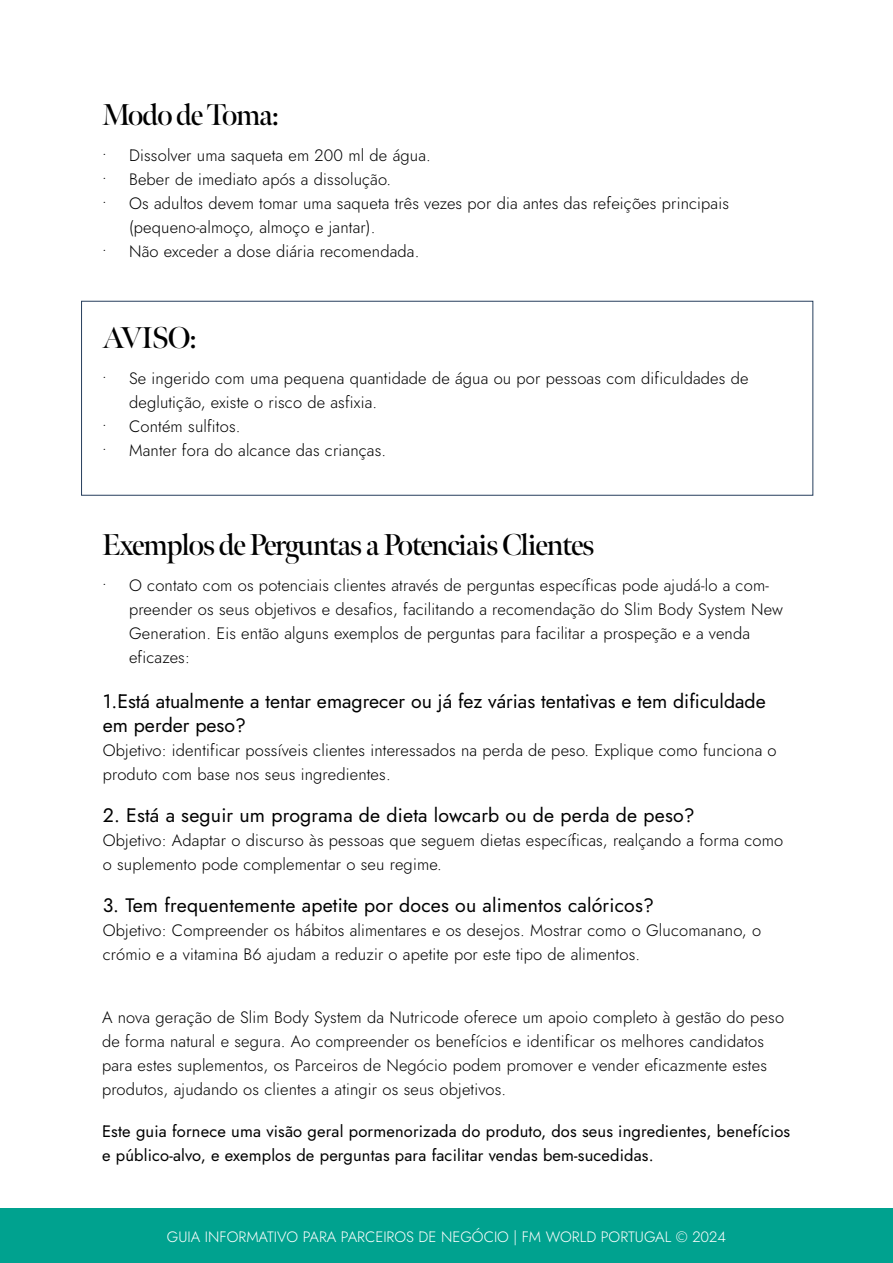
<style>
.page{position:relative;width:893px;height:1263px;background:#fff}
.page>*{position:absolute;margin:0;border:0;box-sizing:border-box;transform-origin:0 0}
.t1{font:600 30px "Meno Banner";letter-spacing:-.04em;color:#000}
.t2{font:19.5px/24px "Jost";letter-spacing:.01em;color:#000}
.t3{font:300 16.5px/24px "Jost";letter-spacing:.01em;color:#000}
.t4{font:16.5px/24px "Jost";letter-spacing:.01em;color:#000}
.t5{font:300 15px "Jost";color:#fff}
</style>
<div class="page">
<div style="left:81px;top:301px;width:732px;height:195px;border:1px solid #263e5c"></div>
<div style="left:0;top:1209px;width:893px;height:54px;background:#00a28f"></div>
<h1 class="t1" style="left:102px;top:96px;width:178px">Modo de Toma:</h1>
<p class="t3" style="left:102px;top:143px;width:330px">• Dissolver uma saqueta em 200 ml de água.</p>
<p class="t3" style="left:102px;top:167px;width:291px">• Beber de imediato após a dissolução.</p>
<p class="t3" style="left:129px;top:191px;width:601px;text-indent:-27px">• Os adultos devem tomar uma saqueta três vezes por dia antes das refeições principais (pequeno-almoço, almoço e jantar).</p>
<p class="t3" style="left:102px;top:239px;width:319px">• Não exceder a dose diária recomendada.</p>
<h1 class="t1" style="left:102px;top:319px;width:96px">AVISO:</h1>
<p class="t3" style="left:129px;top:366px;width:621px;text-indent:-27px">• Se ingerido com uma pequena quantidade de água ou por pessoas com dificuldades de deglutição, existe o risco de asfixia.</p>
<p class="t3" style="left:102px;top:414px;width:140px">• Contém sulfitos.</p>
<p class="t3" style="left:102px;top:438px;width:286px">• Manter fora do alcance das crianças.</p>
<h1 class="t1" style="left:102px;top:526px;width:494px">Exemplos de Perguntas a Potenciais Clientes</h1>
<p class="t3" style="left:129px;top:574px;width:655px;text-indent:-27px">• O contato com os potenciais clientes através de perguntas específicas pode ajudá-lo a com&shy;preender os seus objetivos e desafios, facilitando a recomendação do Slim Body System New Generation. Eis então alguns exemplos de perguntas para facilitar a prospeção e a venda eficazes:</p>
<p class="t2" style="left:103px;top:689px;width:664px">1.Está atualmente a tentar emagrecer ou já fez várias tentativas e tem dificuldade em perder peso?</p>
<p class="t3" style="left:103px;top:738px;width:675px">Objetivo: identificar possíveis clientes interessados na perda de peso. Explique como funciona o produto com base nos seus ingredientes.</p>
<p class="t2" style="left:103px;top:803px;width:593px">2. Está a seguir um programa de dieta lowcarb ou de perda de peso?</p>
<p class="t3" style="left:103px;top:828px;width:682px">Objetivo: Adaptar o discurso às pessoas que seguem dietas específicas, realçando a forma como o suplemento pode complementar o seu regime.</p>
<p class="t2" style="left:103px;top:893px;width:553px">3. Tem frequentemente apetite por doces ou alimentos calóricos?</p>
<p class="t3" style="left:103px;top:918px;width:660px">Objetivo: Compreender os hábitos alimentares e os desejos. Mostrar como o Glucomanano, o crómio e a vitamina B6 ajudam a reduzir o apetite por este tipo de alimentos.</p>
<p class="t3" style="left:102px;top:1005px;width:683px">A nova geração de Slim Body System da Nutricode oferece um apoio completo à gestão do peso de forma natural e segura. Ao compreender os benefícios e identificar os melhores candidatos para estes suplementos, os Parceiros de Negócio podem promover e vender eficazmente estes produtos, ajudando os clientes a atingir os seus objetivos.</p>
<p class="t4" style="left:102px;top:1119px;width:690px">Este guia fornece uma visão geral pormenorizada do produto, dos seus ingredientes, benefícios e público-alvo, e exemplos de perguntas para facilitar vendas bem-sucedidas.</p>
<p class="t5" style="left:167px;top:1226px;width:561px">GUIA INFORMATIVO PARA PARCEIROS DE NEGÓCIO | FM WORLD PORTUGAL © 2024</p>
</div>
